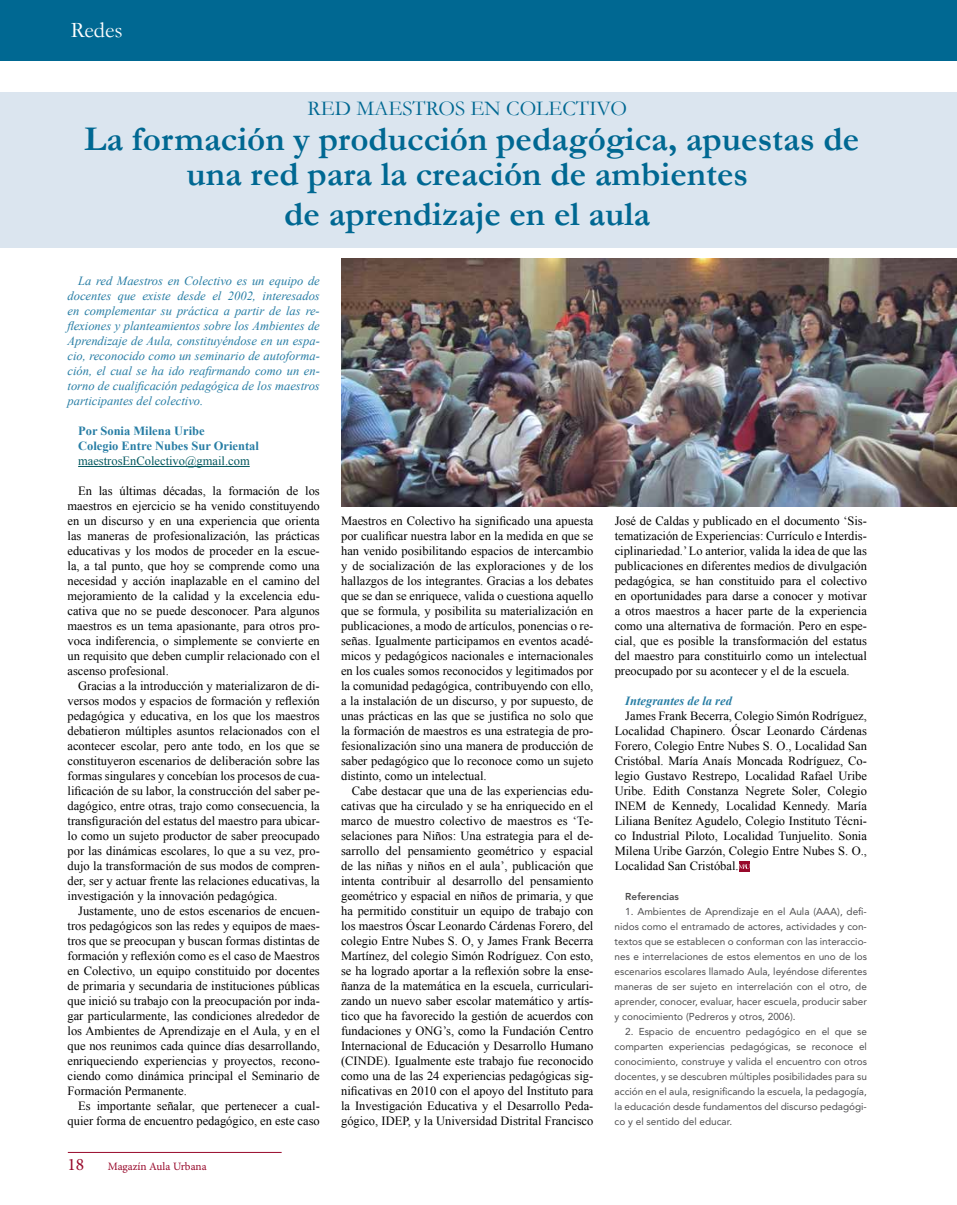
<style>
.page{position:relative;width:957px;height:1205px;background:#fff}
.page>*{position:absolute;margin:0;border:0;box-sizing:border-box;transform-origin:0 0}
.t1{font:700 35px/35px "Garamond";color:#006892;text-align:center}
.t2{font:22.5px "Garamond";color:#fff}
.t3{font:21.25px "Garamond";color:#006892}
.t4{font:17.5px "Minion Pro";color:#98092b}
.t5{font:12.5px/15px "Times New Roman";color:#000;text-align:justify}
.t6{font:italic 12.5px/15px "Times New Roman";color:#277da4;text-align:justify}
.t7{font:700 12.5px/15px "Times New Roman";color:#277da4}
.t8{font:12.5px "Times New Roman";color:#00575e}
.t9{font:italic 700 12.5px "Times New Roman";color:#277da4}
.t10{font:11.25px "Minion Pro";color:#98092b}
.t11{font:10px/15px "Avenir LT Std";color:#4d4d4f;text-align:justify}
.t12{font:800 10px "Avenir LT Std";color:#4d4d4f}
</style>
<div class="page">
<hr style="left:68px;top:1152px;width:214px;height:1px;background:#98092b">
<div style="left:0;top:92px;width:957px;height:156px;background:#dbe5ef"></div>
<hr style="left:78px;top:466px;width:172px;height:1px;background:#00575e">
<img style="left:341px;top:259px;width:616px;height:247px">
<div style="left:0;top:0;width:957px;height:60px;background:#006892"></div>
<svg style="left:739px;top:861px;width:10px;height:11px"></svg>
<svg style="left:739px;top:864px;width:11px;height:4px"></svg>
<h2 class="t2" style="left:71px;top:17px;width:53px">Redes</h2>
<h3 class="t3" style="left:307px;top:96px;width:321px">RED MAESTROS EN COLECTIVO</h3>
<h1 class="t1" style="left:84px;top:121px;width:776px">La formación y producción pedagógica, apuestas de una red para la creación de ambientes</h1>
<h1 class="t1" style="left:284px;top:196px;width:367px">de aprendizaje en el aula</h1>
<p class="t6" style="left:68px;top:273px;width:254px;text-indent:11px">La red Maestros en Colectivo es un equipo de docentes que existe desde el 2002, interesados en complementar su práctica a partir de las re&shy;flexiones y planteamientos sobre los Ambientes de Aprendizaje de Aula, constituyéndose en un espa&shy;cio, reconocido como un seminario de autoforma&shy;ción, el cual se ha ido reafirmando como un en&shy;torno de cualificación pedagógica de los maestros participantes del colectivo.</p>
<p class="t7" style="left:78px;top:423px;width:182px">Por Sonia Milena Uribe<br>Colegio Entre Nubes Sur Oriental</p>
<p class="t8" style="left:78px;top:452px;width:173px">maestrosEnColectivo@gmail.com</p>
<p class="t5" style="left:68px;top:483px;width:254px;text-indent:11px">En las últimas décadas, la formación de los maestros en ejercicio se ha venido constituyendo en un discurso y en una experiencia que orienta las maneras de profesionalización, las prácticas educativas y los modos de proceder en la escue&shy;la, a tal punto, que hoy se comprende como una necesidad y acción inaplazable en el camino del mejoramiento de la calidad y la excelencia edu&shy;cativa que no se puede desconocer. Para algunos maestros es un tema apasionante, para otros pro&shy;voca indiferencia, o simplemente se convierte en un requisito que deben cumplir relacionado con el ascenso profesional.</p>
<p class="t5" style="left:68px;top:678px;width:254px;text-indent:11px">Gracias a la introducción y materializaron de di&shy;versos modos y espacios de formación y reflexión pedagógica y educativa, en los que los maestros debatieron múltiples asuntos relacionados con el acontecer escolar, pero ante todo, en los que se constituyeron escenarios de deliberación sobre las formas singulares y concebían los procesos de cua&shy;lificación de su labor, la construcción del saber pe&shy;dagógico, entre otras, trajo como consecuencia, la transfiguración del estatus del maestro para ubicar&shy;lo como un sujeto productor de saber preocupado por las dinámicas escolares, lo que a su vez, pro&shy;dujo la transformación de sus modos de compren&shy;der, ser y actuar frente las relaciones educativas, la investigación y la innovación pedagógica.</p>
<p class="t5" style="left:68px;top:903px;width:254px;text-indent:11px">Justamente, uno de estos escenarios de encuen&shy;tros pedagógicos son las redes y equipos de maes&shy;tros que se preocupan y buscan formas distintas de formación y reflexión como es el caso de Maestros en Colectivo, un equipo constituido por docentes de primaria y secundaria de instituciones públicas que inició su trabajo con la preocupación por inda&shy;gar particularmente, las condiciones alrededor de los Ambientes de Aprendizaje en el Aula, y en el que nos reunimos cada quince días desarrollando, enriqueciendo experiencias y proyectos, recono&shy;ciendo como dinámica principal el Seminario de Formación Permanente.</p>
<p class="t5" style="left:68px;top:1098px;width:254px;text-align:right">Es importante señalar, que pertenecer a cual&shy;quier forma de encuentro pedagógico, en este caso</p>
<h3 class="t4" style="left:67px;top:1153px;width:18px">18</h3>
<p class="t10" style="left:108px;top:1159px;width:100px">Magazín Aula Urbana</p>
<p class="t5" style="left:341px;top:513px;width:254px">Maestros en Colectivo ha significado una apuesta por cualificar nuestra labor en la medida en que se han venido posibilitando espacios de intercambio y de socialización de las exploraciones y de los hallazgos de los integrantes. Gracias a los debates que se dan se enriquece, valida o cuestiona aquello que se formula, y posibilita su materialización en publicaciones, a modo de artículos, ponencias o re&shy;señas. Igualmente participamos en eventos acadé&shy;micos y pedagógicos nacionales e internacionales en los cuales somos reconocidos y legitimados por la comunidad pedagógica, contribuyendo con ello, a la instalación de un discurso, y por supuesto, de unas prácticas en las que se justifica no solo que la formación de maestros es una estrategia de pro&shy;fesionalización sino una manera de producción de saber pedagógico que lo reconoce como un sujeto distinto, como un intelectual.</p>
<p class="t5" style="left:341px;top:783px;width:254px;text-indent:11px">Cabe destacar que una de las experiencias edu&shy;cativas que ha circulado y se ha enriquecido en el marco de muestro colectivo de maestros es ‘Te&shy;selaciones para Niños: Una estrategia para el de&shy;sarrollo del pensamiento geométrico y espacial de las niñas y niños en el aula’, publicación que intenta contribuir al desarrollo del pensamiento geométrico y espacial en niños de primaria, y que ha permitido constituir un equipo de trabajo con los maestros Óscar Leonardo Cárdenas Forero, del colegio Entre Nubes S. O, y James Frank Becerra Martínez, del colegio Simón Rodríguez. Con esto, se ha logrado aportar a la reflexión sobre la ense&shy;ñanza de la matemática en la escuela, curriculari&shy;zando un nuevo saber escolar matemático y artís&shy;tico que ha favorecido la gestión de acuerdos con fundaciones y ONG’s, como la Fundación Centro Internacional de Educación y Desarrollo Humano (CINDE). Igualmente este trabajo fue reconocido como una de las 24 experiencias pedagógicas sig&shy;nificativas en 2010 con el apoyo del Instituto para la Investigación Educativa y el Desarrollo Peda&shy;gógico, IDEP, y la Universidad Distrital Francisco</p>
<p class="t5" style="left:614px;top:513px;width:254px">José de Caldas y publicado en el documento ‘Sis&shy;tematización de Experiencias: Currículo e Interdis&shy;ciplinariedad.’ Lo anterior, valida la idea de que las publicaciones en diferentes medios de divulgación pedagógica, se han constituido para el colectivo en oportunidades para darse a conocer y motivar a otros maestros a hacer parte de la experiencia como una alternativa de formación. Pero en espe&shy;cial, que es posible la transformación del estatus del maestro para constituirlo como un intelectual preocupado por su acontecer y el de la escuela.</p>
<p class="t9" style="left:625px;top:692px;width:108px">Integrantes de la red</p>
<p class="t5" style="left:614px;top:708px;width:254px;text-indent:11px">James Frank Becerra, Colegio Simón Rodríguez, Localidad Chapinero. Óscar Leonardo Cárdenas Forero, Colegio Entre Nubes S. O., Localidad San Cristóbal. María Anaís Moncada Rodríguez, Co&shy;legio Gustavo Restrepo, Localidad Rafael Uribe Uribe. Edith Constanza Negrete Soler, Colegio INEM de Kennedy, Localidad Kennedy. María Liliana Benítez Agudelo, Colegio Instituto Técni&shy;co Industrial Piloto, Localidad Tunjuelito. Sonia Milena Uribe Garzón, Colegio Entre Nubes S. O., Localidad San Cristóbal.</p>
<p class="t12" style="left:625px;top:891px;width:55px">Referencias</p>
<p class="t11" style="left:614px;top:904px;width:254px;text-indent:11px">1. Ambientes de Aprendizaje en el Aula (AAA), defi&shy;nidos como el entramado de actores, actividades y con&shy;textos que se establecen o conforman con las interaccio&shy;nes e interrelaciones de estos elementos en uno de los escenarios escolares llamado Aula, leyéndose diferentes maneras de ser sujeto en interrelación con el otro, de aprender, conocer, evaluar, hacer escuela, producir saber y conocimiento (Pedreros y otros, 2006).</p>
<p class="t11" style="left:614px;top:1024px;width:254px;text-indent:11px">2. Espacio de encuentro pedagógico en el que se comparten experiencias pedagógicas, se reconoce el conocimiento, construye y valida el encuentro con otros docentes, y se descubren múltiples posibilidades para su acción en el aula, resignificando la escuela, la pedagogía, la educación desde fundamentos del discurso pedagógi&shy;co y el sentido del educar.</p>
</div>
